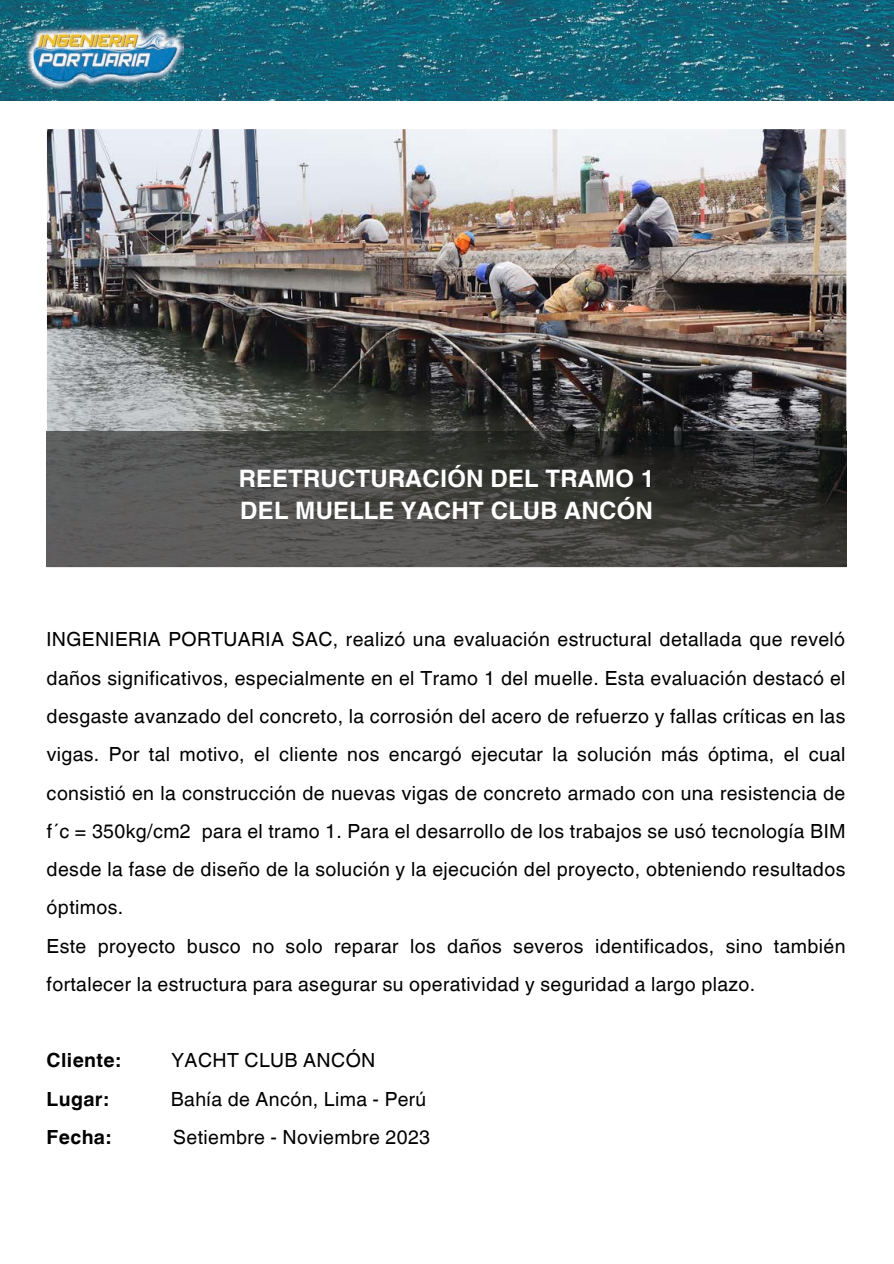
<style>
.page{position:relative;width:894px;height:1264px;background:#fff}
.page>*{position:absolute;margin:0;border:0;box-sizing:border-box;transform-origin:0 0}
.t1{font:700 24px/32.7px "Helvetica Hebrew";letter-spacing:.01em;color:#fff}
.t2{font:19.5px/38.2px "Helvetica Hebrew";letter-spacing:.02em;color:#000}
.t3{font:700 19.5px "Helvetica Hebrew";letter-spacing:.02em;color:#000}
</style>
<div class="page">
<img style="left:0;top:0;width:893px;height:101px">
<img style="left:27px;top:28px;width:156px;height:61px">
<img style="left:47px;top:129px;width:799px;height:302px">
<img style="left:47px;top:431px;width:799px;height:136px">
<p class="t1" style="left:239px;top:465px;width:417px">REETRUCTURACIÓN DEL TRAMO 1<br>DEL MUELLE YACHT CLUB ANCÓN</p>
<p class="t2" style="left:46px;top:623px;width:800px">INGENIERIA PORTUARIA SAC, realizó una evaluación estructural detallada que reveló daños significativos, especialmente en el Tramo 1 del muelle. Esta evaluación destacó el desgaste avanzado del concreto, la corrosión del acero de refuerzo y fallas críticas en las vigas. Por tal motivo, el cliente nos encargó ejecutar la solución más óptima, el cual consistió en la construcción de nuevas vigas de concreto armado con una resistencia de f´c = 350kg/cm2 para el tramo 1. Para el desarrollo de los trabajos se usó tecnología BIM desde la fase de diseño de la solución y la ejecución del proyecto, obteniendo resultados óptimos.<br>Este proyecto busco no solo reparar los daños severos identificados, sino también fortalecer la estructura para asegurar su operatividad y seguridad a largo plazo.</p>
<p class="t3" style="left:47px;top:1053px;width:75px">Cliente:</p>
<p class="t2" style="left:171px;top:1044px;width:205px">YACHT CLUB ANCÓN</p>
<p class="t3" style="left:47px;top:1091px;width:63px">Lugar:</p>
<p class="t2" style="left:171px;top:1082px;width:257px">Bahía de Ancón, Lima - Perú</p>
<p class="t3" style="left:47px;top:1129px;width:66px">Fecha:</p>
<p class="t2" style="left:173px;top:1120px;width:258px">Setiembre - Noviembre 2023</p>
</div>
